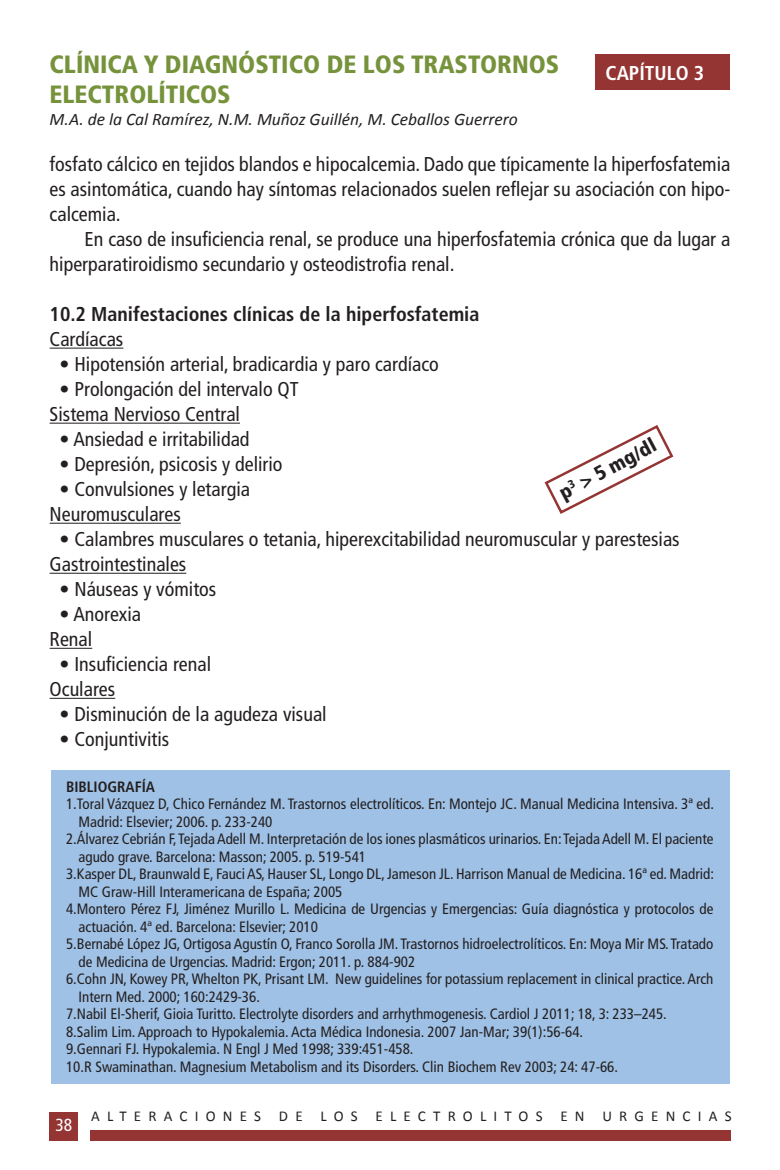
<style>
.page{position:relative;width:780px;height:1170px;background:#fff}
.page>*{position:absolute;margin:0;border:0;box-sizing:border-box;transform-origin:0 0}
.t1{font:900 condensed 25px "Frutiger";color:#76933c}
.t2{font:condensed 20px/25px "Frutiger LT Std";color:#231f20;text-align:justify}
.t3{font:700 condensed 20px "Frutiger LT Std";color:#231f20}
.t4{font:700 condensed 20px "Frutiger";color:#fff}
.t5{font:900 condensed 20px "Frutiger LT Std";color:#231f20}
.t6{font:italic 17.5px "Calibri";color:#231f20}
.t7{font:condensed 17.5px "Frutiger LT Std";color:#fff}
.t8{font:condensed 15px/17.5px "Frutiger LT Std";color:#231f20}
.t9{font:15px "Calibri";letter-spacing:.48em;color:#231f20}
.t10{font:700 condensed 15px "Frutiger LT Std";color:#231f20}
</style>
<div class="page">
<div style="left:90px;top:1129px;width:640px;height:11px;background:#943533"></div>
<div style="left:595px;top:55px;width:135px;height:35px;background:#943533"></div>
<div style="left:50px;top:1111px;width:28px;height:29px;background:#943533"></div>
<div style="left:51px;top:769px;width:678px;height:314px;background:#9fc1e5"></div>
<hr style="left:50px;top:347px;width:73px;height:1px;background:#231f20">
<hr style="left:50px;top:422px;width:190px;height:1px;background:#231f20">
<hr style="left:50px;top:522px;width:131px;height:1px;background:#231f20">
<hr style="left:50px;top:572px;width:136px;height:1px;background:#231f20">
<hr style="left:50px;top:647px;width:42px;height:1px;background:#231f20">
<hr style="left:50px;top:697px;width:65px;height:1px;background:#231f20">
<svg style="left:544px;top:425px;width:130px;height:89px"></svg>
<p class="t1" style="left:50px;top:50px;width:511px">CLÍNICA Y DIAGNÓSTICO DE LOS TRASTORNOS</p>
<p class="t1" style="left:50px;top:80px;width:182px">ELECTROLÍTICOS</p>
<p class="t4" style="left:605px;top:61px;width:100px">CAPÍTULO 3</p>
<p class="t6" style="left:50px;top:107px;width:469px">M.A. de la Cal Ramírez, N.M. Muñoz Guillén, M. Ceballos Guerrero</p>
<p class="t2" style="left:50px;top:152px;width:682px">fosfato cálcico en tejidos blandos e hipocalcemia. Dado que típicamente la hiperfosfatemia es asintomática, cuando hay síntomas relacionados suelen reflejar su asociación con hipo&shy;calcemia.</p>
<p class="t2" style="left:50px;top:227px;width:682px;text-indent:35px">En caso de insuficiencia renal, se produce una hiperfosfatemia crónica que da lugar a hiperparatiroidismo secundario y osteodistrofia renal.</p>
<p class="t3" style="left:50px;top:302px;width:431px">10.2 Manifestaciones clínicas de la hiperfosfatemia</p>
<p class="t2" style="left:50px;top:327px;width:75px">Cardíacas</p>
<p class="t2" style="left:60px;top:352px;width:381px">• Hipotensión arterial, bradicardia y paro cardíaco</p>
<p class="t2" style="left:60px;top:377px;width:240px">• Prolongación del intervalo QT</p>
<p class="t2" style="left:50px;top:402px;width:192px">Sistema Nervioso Central</p>
<p class="t2" style="left:60px;top:427px;width:191px">• Ansiedad e irritabilidad</p>
<p class="t2" style="left:60px;top:452px;width:224px">• Depresión, psicosis y delirio</p>
<p class="t2" style="left:60px;top:477px;width:192px">• Convulsiones y letargia</p>
<p class="t2" style="left:50px;top:502px;width:133px">Neuromusculares</p>
<p class="t2" style="left:60px;top:527px;width:621px">• Calambres musculares o tetania, hiperexcitabilidad neuromuscular y parestesias</p>
<p class="t2" style="left:50px;top:552px;width:138px">Gastrointestinales</p>
<p class="t2" style="left:60px;top:577px;width:158px">• Náuseas y vómitos</p>
<p class="t2" style="left:60px;top:602px;width:83px">• Anorexia</p>
<p class="t2" style="left:50px;top:627px;width:44px">Renal</p>
<p class="t2" style="left:60px;top:652px;width:153px">• Insuficiencia renal</p>
<p class="t2" style="left:50px;top:677px;width:67px">Oculares</p>
<p class="t2" style="left:60px;top:702px;width:268px">• Disminución de la agudeza visual</p>
<p class="t2" style="left:60px;top:727px;width:111px">• Conjuntivitis</p>
<p class="t5" style="left:554px;top:483px;width:108px;rotate:-28deg">p<sup>3</sup> &gt; 5 mg/dl</p>
<p class="t10" style="left:66px;top:777px;width:90px">BIBLIOGRAFÍA</p>
<p class="t8" style="left:79px;top:795px;width:637px;text-indent:-12px">1.Toral Vázquez D, Chico Fernández M. Trastornos electrolíticos. En: Montejo JC. Manual Medicina Intensiva. 3ª ed.<br>Madrid: Elsevier; 2006. p. 233-240</p>
<p class="t8" style="left:79px;top:830px;width:636px;text-indent:-12px">2.Álvarez Cebrián F, Tejada Adell M. Interpretación de los iones plasmáticos urinarios. En: Tejada Adell M. El paciente agudo grave. Barcelona: Masson; 2005. p. 519-541</p>
<p class="t8" style="left:79px;top:865px;width:637px;text-indent:-12px">3.Kasper DL, Braunwald E, Fauci AS, Hauser SL, Longo DL, Jameson JL. Harrison Manual de Medicina. 16ª ed. Madrid:<br>MC Graw-Hill Interamericana de España; 2005</p>
<p class="t8" style="left:79px;top:900px;width:636px;text-indent:-12px">4.Montero Pérez FJ, Jiménez Murillo L. Medicina de Urgencias y Emergencias: Guía diagnóstica y protocolos de actuación. 4ª ed. Barcelona: Elsevier; 2010</p>
<p class="t8" style="left:79px;top:935px;width:636px;text-indent:-12px">5.Bernabé López JG, Ortigosa Agustín O, Franco Sorolla JM. Trastornos hidroelectrolíticos. En: Moya Mir MS. Tratado de Medicina de Urgencias. Madrid: Ergon; 2011. p. 884-902</p>
<p class="t8" style="left:79px;top:970px;width:636px;text-indent:-12px">6.Cohn JN, Kowey PR, Whelton PK, Prisant LM. New guidelines for potassium replacement in clinical practice. Arch<br>Intern Med. 2000; 160:2429-36.</p>
<p class="t8" style="left:66px;top:1005px;width:602px">7.Nabil El-Sherif, Gioia Turitto. Electrolyte disorders and arrhythmogenesis. Cardiol J 2011; 18, 3: 233–245.</p>
<p class="t8" style="left:66px;top:1022px;width:518px">8.Salim Lim. Approach to Hypokalemia. Acta Médica Indonesia. 2007 Jan-Mar; 39(1):56-64.</p>
<p class="t8" style="left:66px;top:1040px;width:349px">9.Gennari FJ. Hypokalemia. N Engl J Med 1998; 339:451-458.</p>
<p class="t8" style="left:66px;top:1057px;width:553px">10.R Swaminathan. Magnesium Metabolism and its Disorders. Clin Biochem Rev 2003; 24: 47-66.</p>
<p class="t7" style="left:55px;top:1114px;width:18px">38</p>
<p class="t9" style="left:91px;top:1106px;width:642px">ALTERACIONES DE LOS ELECTROLITOS EN URGENCIAS</p>
</div>
